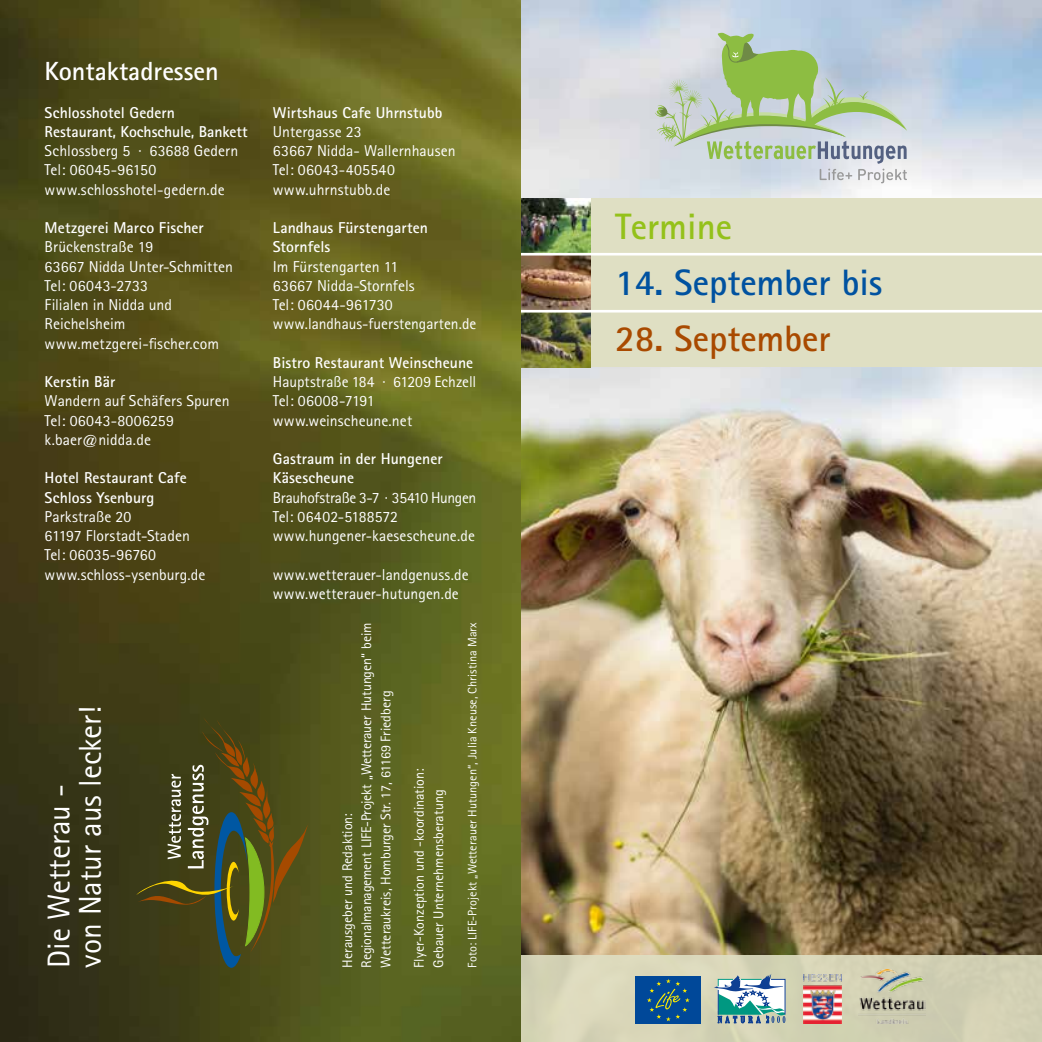
<style>
.page{position:relative;width:1042px;height:1042px;background:#fff}
.page>*{position:absolute;margin:0;border:0;box-sizing:border-box;transform-origin:0 0}
.t1{font:700 36.75px "Rotis Sans Serif";color:#0052a0}
.t2{font:700 36.75px "Rotis Sans Serif";color:#a94a00}
.t3{font:700 36.75px "Rotis Sans Serif";color:#94c11a}
.t4{font:31.5px/31.5px "Rotis Sans Serif";color:#fff}
.t5{font:700 26.25px "Rotis Sans Serif";color:#fff}
.t6{font:15.75px/19.2px "Rotis Sans Serif";letter-spacing:.005em;color:#fff}
.t7{font:700 15.75px/19.2px "Rotis Sans Serif";letter-spacing:.005em;color:#fff}
.t8{font:14px/19.2px "Rotis Sans Serif";color:#fff}
.t9{font:12.25px "Rotis Sans Serif";letter-spacing:.005em;color:#fff}
</style>
<div class="page">
<img style="left:521px;top:367px;width:521px;height:588px">
<img style="left:0;top:0;width:521px;height:1042px">
<div style="left:521px;top:198px;width:521px;height:169px;background:#dfdfc3"></div>
<img style="left:521px;top:198px;width:70px;height:55px">
<img style="left:521px;top:255px;width:70px;height:55px">
<img style="left:521px;top:312px;width:70px;height:55px">
<hr style="left:521px;top:310px;width:521px;height:2px;background:#fff">
<hr style="left:521px;top:253px;width:521px;height:2px;background:#fff">
<svg style="left:673px;top:33px;width:234px;height:150px;background:#b9ccb7"></svg>
<img style="left:655px;top:79px;width:28px;height:61px">
<div style="left:521px;top:955px;width:521px;height:87px;background:#d4d2b5"></div>
<svg style="left:714px;top:974px;width:71px;height:49px"></svg>
<div style="left:635px;top:976px;width:66px;height:48px;background:#004899"></div>
<svg style="left:647px;top:979px;width:43px;height:42px"></svg>
<img style="left:803px;top:974px;width:38px;height:49px">
<img style="left:859px;top:969px;width:66px;height:55px">
<svg style="left:136px;top:717px;width:172px;height:251px;background:#4e4d1f"></svg>
<h3 class="t5" style="left:45px;top:55px;width:176px">Kontaktadressen</h3>
<p class="t7" style="left:45px;top:102px;width:205px">Schlosshotel Gedern<br>Restaurant, Kochschule, Bankett</p>
<p class="t6" style="left:45px;top:141px;width:195px">Schlossberg 5 · 63688 Gedern<br>Tel: 06045-96150 www.schlosshotel-gedern.de</p>
<p class="t7" style="left:45px;top:218px;width:161px">Metzgerei Marco Fischer</p>
<p class="t6" style="left:45px;top:237px;width:190px">Brückenstraße 19<br>63667 Nidda Unter-Schmitten<br>Tel: 06043-2733<br>Filialen in Nidda und<br>Reichelsheim www.metzgerei-fischer.com</p>
<p class="t7" style="left:45px;top:372px;width:72px">Kerstin Bär</p>
<p class="t6" style="left:45px;top:391px;width:186px">Wandern auf Schäfers Spuren<br>Tel: 06043-8006259 k.baer@nidda.de</p>
<p class="t7" style="left:45px;top:468px;width:144px">Hotel Restaurant Cafe<br>Schloss Ysenburg</p>
<p class="t6" style="left:45px;top:507px;width:162px">Parkstraße 20<br>61197 Florstadt-Staden<br>Tel: 06035-96760 www.schloss-ysenburg.de</p>
<h2 class="t4" style="left:43px;top:968px;width:263px;rotate:-90deg">Die Wetterau -<br>von Natur aus lecker!</h2>
<p class="t7" style="left:273px;top:102px;width:171px">Wirtshaus Cafe Uhrnstubb</p>
<p class="t6" style="left:273px;top:122px;width:184px">Untergasse 23<br>63667 Nidda- Wallernhausen<br>Tel: 06043-405540 www.uhrnstubb.de</p>
<p class="t7" style="left:273px;top:218px;width:157px">Landhaus Fürstengarten<br>Stornfels</p>
<p class="t6" style="left:273px;top:256px;width:205px">Im Fürstengarten 11<br>63667 Nidda-Stornfels<br>Tel: 06044-961730 www.landhaus-fuerstengarten.de</p>
<p class="t7" style="left:273px;top:353px;width:202px">Bistro Restaurant Weinscheune</p>
<p class="t6" style="left:273px;top:372px;width:205px">Hauptstraße 184 · 61209 Echzell<br>Tel: 06008-7191 www.weinscheune.net</p>
<p class="t7" style="left:273px;top:449px;width:171px">Gastraum in der Hungener<br>Käsescheune</p>
<p class="t6" style="left:273px;top:488px;width:205px">Brauhofstraße 3-7 · 35410 Hungen<br>Tel: 06402-5188572 www.hungener-kaesescheune.de</p>
<p class="t6" style="left:273px;top:565px;width:197px">www.wetterauer-landgenuss.de www.wetterauer-hutungen.de</p>
<p class="t8" style="left:338px;top:967px;width:347px;rotate:-90deg">Herausgeber und Redaktion:<br>Regionalmanagement LIFE-Projekt „Wetterauer Hutungen“ beim<br>Wetteraukreis, Homburger Str. 17, 61169 Friedberg</p>
<p class="t8" style="left:409px;top:967px;width:201px;rotate:-90deg">Flyer-Konzeption und -koordination:<br>Gebauer Unternehmensberatung</p>
<p class="t9" style="left:465px;top:967px;width:347px;rotate:-90deg">Foto: LIFE-Projekt „Wetterauer Hutungen“, Julia Kneuse, Christina Marx</p>
<h1 class="t3" style="left:615px;top:204px;width:118px">Termine</h1>
<h1 class="t1" style="left:615px;top:260px;width:269px">14. September bis</h1>
<h1 class="t2" style="left:615px;top:316px;width:217px">28. September</h1>
</div>
